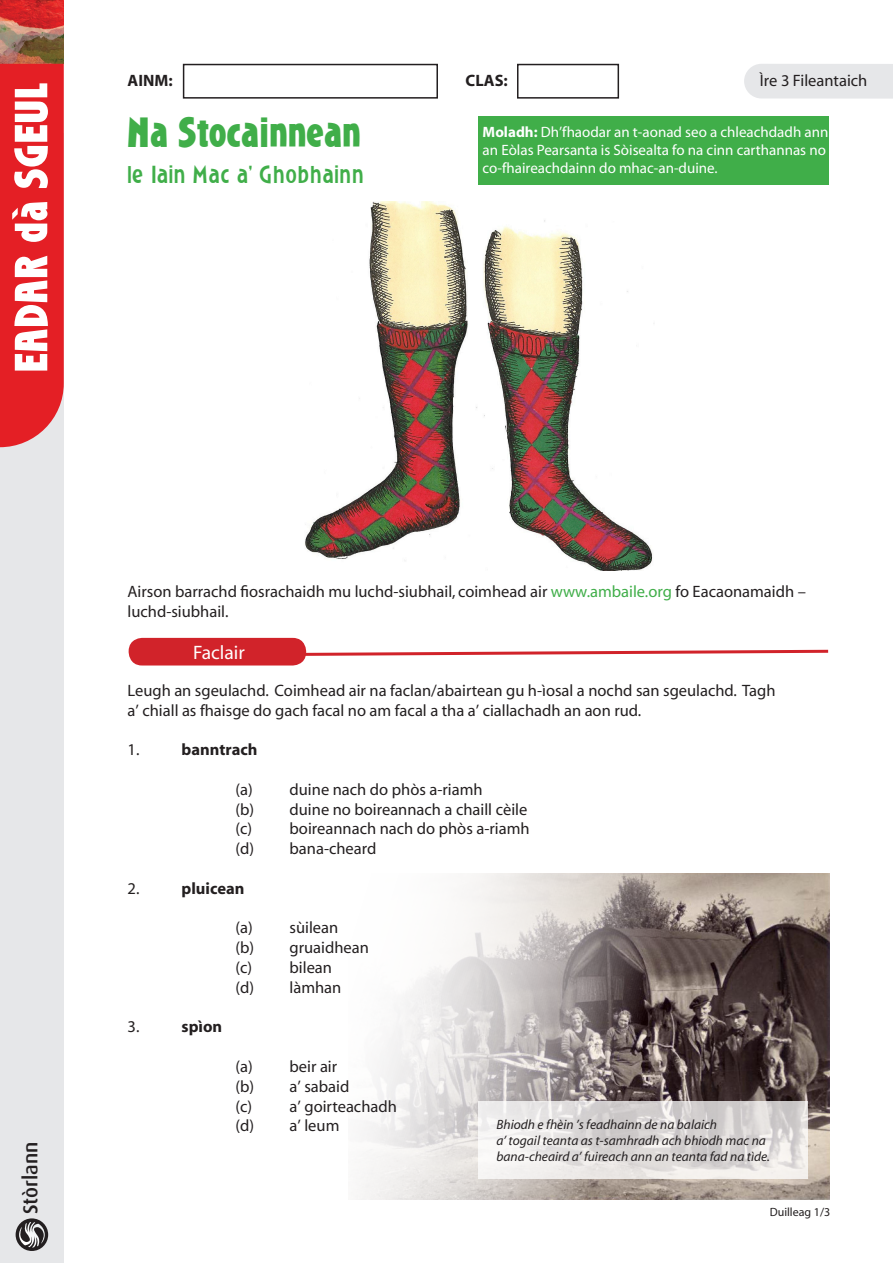
<style>
.page{position:relative;width:893px;height:1263px;background:#fff}
.page>*{position:absolute;margin:0;border:0;box-sizing:border-box;transform-origin:0 0}
.HEADING_1{font:42px "Roslin Gothic DG Bold";color:#40ae49}
.HEADING_2{font:24px "Roslyn Gothic";color:#40ae49}
.t1{font:500 20.25px "Dax";color:#231f20}
.HEADING_3{font:19.5px "Myriad";color:#fff}
.t2{font:16.5px/19.8px "Myriad";color:#231f20}
.t3{font:700 16.5px "Myriad";color:#231f20}
.t4{font:15px "Myriad";color:#fff}
.t5{font:italic 13.5px/16.2px "Myriad";color:#231f20}
.t6{font:12px "Myriad";color:#231f20}
.s1{font-weight:700}
.s2{color:#40ae49}
</style>
<div class="page">
<div style="left:0;top:133px;width:64px;height:1130px;background:#e6e7e9"></div>
<div style="left:16px;top:1218px;width:32px;height:33px;background:#231f20;border-radius:50%"></div>
<svg style="left:19px;top:1222px;width:26px;height:25px"></svg>
<img style="left:0;top:0;width:64px;height:64px">
<svg style="left:0;top:64px;width:64px;height:383px;background:#ea595d"></svg>
<div style="left:744px;top:64px;width:149px;height:35px;background:#e6e7e9"></div>
<img style="left:356px;top:873px;width:474px;height:326px">
<img style="left:305px;top:201px;width:348px;height:369px">
<div style="left:183px;top:64px;width:255px;height:35px;border:2px solid #231f20"></div>
<div style="left:517px;top:64px;width:102px;height:35px;border:2px solid #231f20"></div>
<svg style="left:305px;top:649px;width:524px;height:8px"></svg>
<div style="left:129px;top:638px;width:177px;height:27px;background:#d1232a;border-radius:13px"></div>
<div style="left:478px;top:116px;width:351px;height:68px;background:#40ae49"></div>
<svg style="left:478px;top:1101px;width:330px;height:77px"></svg>
<p class="t3" style="left:128px;top:72px;width:47px">AINM:</p>
<p class="t3" style="left:466px;top:71px;width:44px">CLAS:</p>
<p class="t2" style="left:760px;top:71px;width:109px">Ìre 3 Fileantaich</p>
<p class="HEADING_1" style="left:128px;top:110px;width:235px">Na Stocainnean</p>
<p class="HEADING_2" style="left:128px;top:162px;width:239px">le Iain Mac a' Ghobhainn</p>
<p class="t4" style="left:483px;top:125px;width:347px"><span class="s1">Moladh:</span> Dh’fhaodar an t-aonad seo a chleachdadh ann</p>
<p class="t4" style="left:483px;top:143px;width:345px">an Eòlas Pearsanta is Sòisealta fo na cinn carthannas no</p>
<p class="t4" style="left:483px;top:161px;width:236px">co-fhaireachdainn do mhac-an-duine.</p>
<p class="t1" style="left:19px;top:1214px;width:74px;rotate:-90deg">Stòrlann</p>
<p class="t2" style="left:128px;top:582px;width:680px">Airson barrachd fiosrachaidh mu luchd-siubhail, coimhead air <span class="s2">www.ambaile.org</span> fo Eacaonamaidh – luchd-siubhail.</p>
<p class="HEADING_3" style="left:193px;top:643px;width:53px">Faclair</p>
<p class="t2" style="left:128px;top:681px;width:650px">Leugh an sgeulachd. Coimhead air na faclan/abairtean gu h-ìosal a nochd san sgeulachd. Tagh a’ chiall as fhaisge do gach facal no am facal a tha a’ ciallachadh an aon rud.</p>
<p class="t2" style="left:128px;top:740px;width:13px">1.</p>
<p class="t3" style="left:182px;top:741px;width:78px">banntrach</p>
<p class="t2" style="left:236px;top:780px;width:249px">(a) duine nach do phòs a-riamh</p>
<p class="t2" style="left:236px;top:800px;width:293px">(b) duine no boireannach a chaill cèile</p>
<p class="t2" style="left:236px;top:820px;width:296px">(c) boireannach nach do phòs a-riamh</p>
<p class="t2" style="left:236px;top:839px;width:142px">(d) bana-cheard</p>
<p class="t2" style="left:128px;top:879px;width:13px">2.</p>
<p class="t3" style="left:182px;top:880px;width:65px">pluicean</p>
<p class="t2" style="left:236px;top:919px;width:104px">(a) sùilean</p>
<p class="t2" style="left:236px;top:938px;width:135px">(b) gruaidhean</p>
<p class="t2" style="left:236px;top:958px;width:98px">(c) bilean</p>
<p class="t2" style="left:236px;top:978px;width:107px">(d) làmhan</p>
<p class="t2" style="left:128px;top:1018px;width:13px">3.</p>
<p class="t3" style="left:182px;top:1018px;width:42px">spìon</p>
<p class="t2" style="left:236px;top:1057px;width:103px">(a) beir air</p>
<p class="t2" style="left:236px;top:1077px;width:115px">(b) a’ sabaid</p>
<p class="t2" style="left:236px;top:1097px;width:163px">(c) a’ goirteachadh</p>
<p class="t2" style="left:236px;top:1117px;width:105px">(d) a’ leum</p>
<p class="t5" style="left:496px;top:1116px;width:222px">Bhiodh e fhèin ’s feadhainn de na balaich</p>
<p class="t5" style="left:496px;top:1133px;width:275px">a’ togail teanta as t-samhradh ach bhiodh mac na bana-cheaird a’ fuireach ann an teanta fad na tìde.</p>
<p class="t6" style="left:770px;top:1206px;width:62px">Duilleag 1/3</p>
</div>
